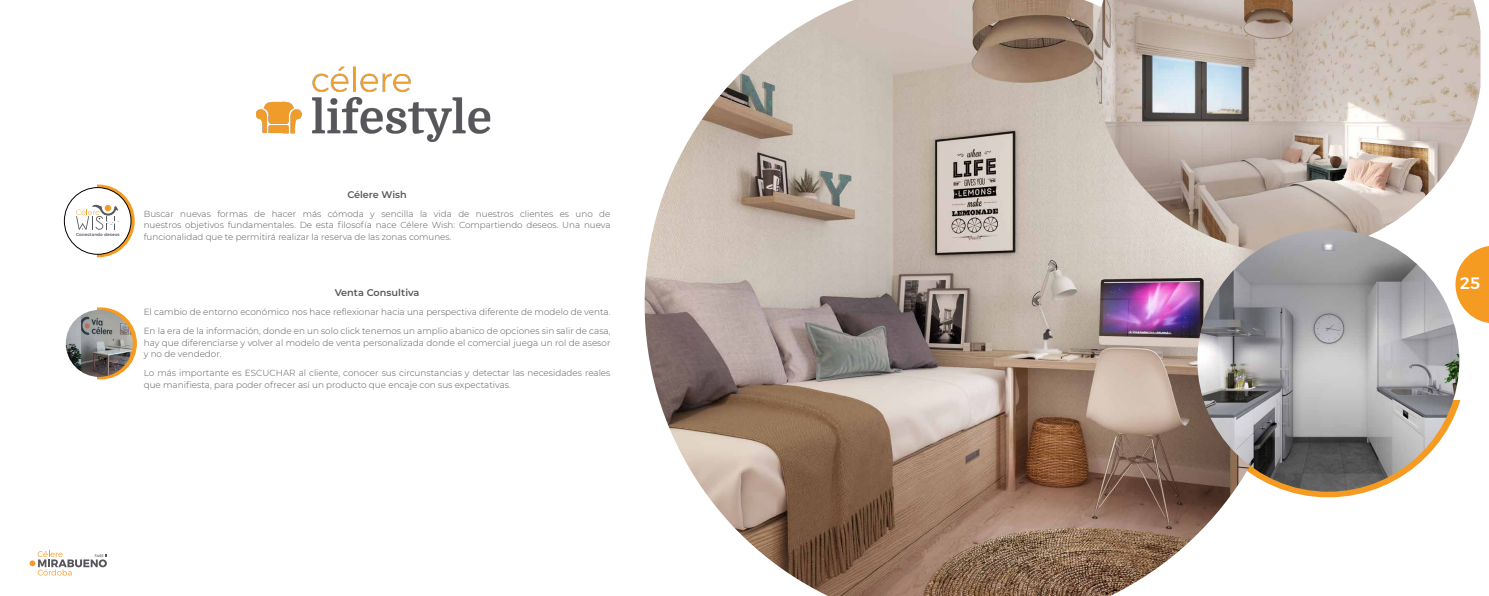
<style>
.page{position:relative;width:1489px;height:596px;background:#fff}
.page>*{position:absolute;margin:0;border:0;box-sizing:border-box;transform-origin:0 0}
.t1{font:500 16.62px "Montserrat";color:#fff}
.t2{font:600 9.71px "Montserrat";color:#5a585b}
.t3{font:600 9.62px "Montserrat";color:#5a585b}
.t4{font:300 8.84px/11.5px "Montserrat";color:#5a585b}
.t5{font:300 8.75px/11.4px "Montserrat";color:#5a585b;text-align:justify}
.t6{font:600 4.29px "Montserrat";color:#56575c}
</style>
<div class="page">
<svg style="left:30px;top:550px;width:77px;height:25px"></svg>
<svg style="left:65px;top:307px;width:72px;height:72px"></svg>
<svg style="left:62px;top:184px;width:73px;height:73px"></svg>
<img style="left:256px;top:66px;width:235px;height:76px">
<div style="left:46px;top:149px;width:51px;height:391px;background:#fff"></div>
<div style="left:64px;top:187px;width:67px;height:67px;background:#fff;border-radius:50%"></div>
<div style="left:64px;top:187px;width:67px;height:67px;border:1px solid #000;border-radius:50%"></div>
<svg style="left:76px;top:204px;width:43px;height:25px"></svg>
<img style="left:644px;top:0;width:649px;height:595px">
<img style="left:1094px;top:0;width:386px;height:253px">
<img style="left:1197px;top:229px;width:262px;height:262px;border-radius:131px">
<svg style="left:1455px;top:245px;width:33px;height:78px"></svg>
<img style="left:66px;top:310px;width:67px;height:66px;border-radius:33px">
<p class="t6" style="left:76px;top:231px;width:45px">Conectando deseos</p>
<p class="t3" style="left:347px;top:188px;width:61px">Célere Wish</p>
<p class="t5" style="left:144px;top:208px;width:468px">Buscar nuevas formas de hacer más cómoda y sencilla la vida de nuestros clientes es uno de nuestros objetivos fundamentales. De esta filosofía nace Célere Wish: Compartiendo deseos. Una nueva funcionalidad que te permitirá realizar la reserva de las zonas comunes.</p>
<p class="t2" style="left:335px;top:286px;width:86px">Venta Consultiva</p>
<p class="t4" style="left:144px;top:302px;width:468px;line-height:19px">El cambio de entorno económico nos hace reflexionar hacia una perspectiva diferente de modelo de venta.<br>En la era de la información, donde en un solo click tenemos un amplio abanico de opciones sin salir de casa,</p>
<p class="t4" style="left:144px;top:336px;width:468px">hay que diferenciarse y volver al modelo de venta personalizada donde el comercial juega un rol de asesor y no de vendedor.</p>
<p class="t4" style="left:144px;top:367px;width:468px">Lo más importante es ESCUCHAR al cliente, conocer sus circunstancias y detectar las necesidades reales que manifiesta, para poder ofrecer así un producto que encaje con sus expectativas.</p>
<h1 class="t1" style="left:1459px;top:270px;width:22px">25</h1>
</div>
